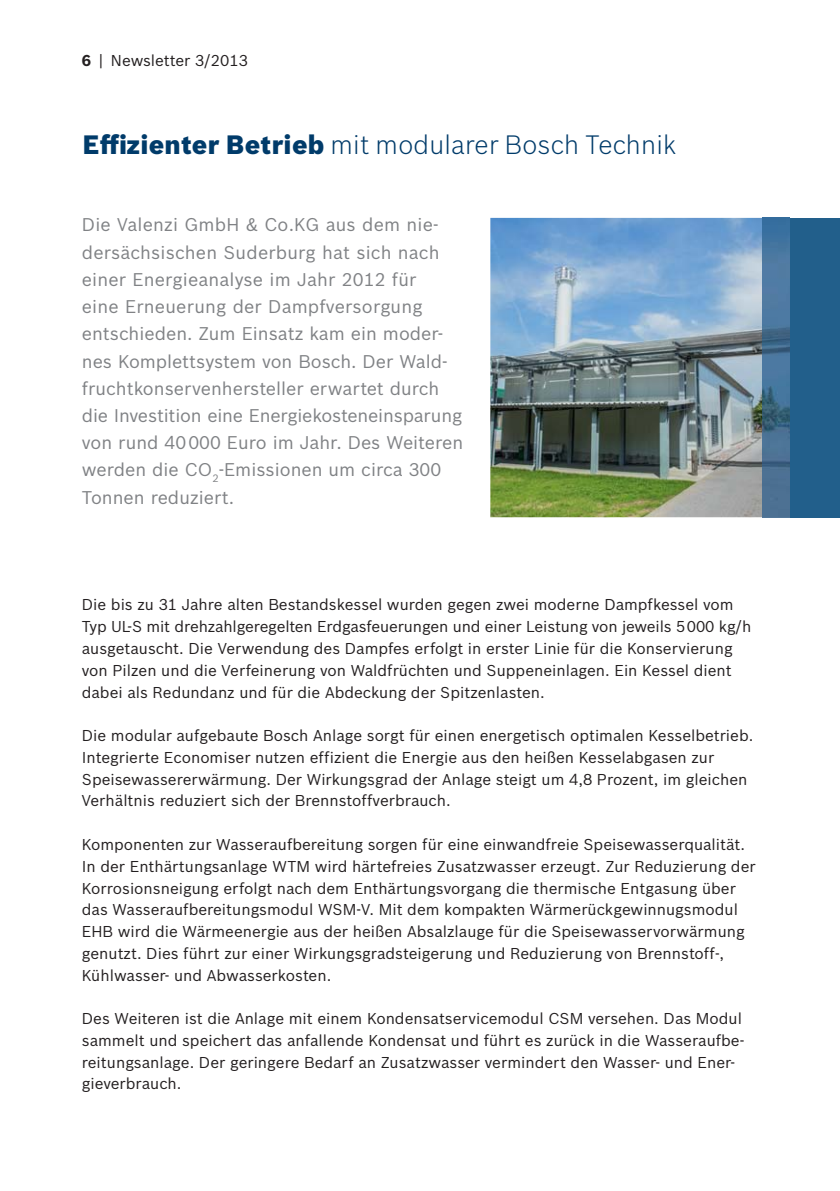
<style>
.page{position:relative;width:840px;height:1191px;background:#fff}
.page>*{position:absolute;margin:0;border:0;box-sizing:border-box;transform-origin:0 0}
.t1{font:300 26px "Bosch Sans";letter-spacing:.01em;color:#003b6a}
.t2{font:18px/27.2px "Bosch Sans";color:#808285}
.t3{font:15.4px/21.8px "Bosch Sans";color:#231f20}
.s1{font-weight:700}
.s2{font-weight:900}
</style>
<div class="page">
<img style="left:490px;top:218px;width:272px;height:299px">
<div style="left:789px;top:218px;width:50px;height:299px;background:#225f8b"></div>
<img style="left:762px;top:218px;width:27px;height:299px">
<p class="t3" style="left:82px;top:50px;width:168px"><span class="s1">6</span> | Newsletter 3/2013</p>
<h1 class="t1" style="left:82px;top:132px;width:595px"><span class="s2">Effizienter Betrieb</span> mit modularer Bosch Technik</h1>
<p class="t2" style="left:82px;top:212px;width:383px">Die Valenzi GmbH &amp; Co.KG aus dem nie&shy;dersächsischen Suderburg hat sich nach einer Energieanalyse im Jahr 2012 für<br>eine Erneuerung der Dampfversorgung entschieden. Zum Einsatz kam ein moder&shy;nes Komplettsystem von Bosch. Der Wald&shy;fruchtkonservenhersteller erwartet durch die Investition eine Energiekosteneinsparung von rund 40 000 Euro im Jahr. Des Weiteren werden die CO<sub>2</sub>-Emissionen um circa 300<br>Tonnen reduziert.</p>
<p class="t3" style="left:82px;top:595px;width:670px">Die bis zu 31 Jahre alten Bestandskessel wurden gegen zwei moderne Dampfkessel vom Typ UL-S mit drehzahlgeregelten Erdgasfeuerungen und einer Leistung von jeweils 5 000 kg/h ausgetauscht. Die Verwendung des Dampfes erfolgt in erster Linie für die Konservierung von Pilzen und die Verfeinerung von Waldfrüchten und Suppeneinlagen. Ein Kessel dient dabei als Redundanz und für die Abdeckung der Spitzenlasten.</p>
<p class="t3" style="left:82px;top:725px;width:673px">Die modular aufgebaute Bosch Anlage sorgt für einen energetisch optimalen Kesselbetrieb.<br>Integrierte Economiser nutzen effizient die Energie aus den heißen Kesselabgasen zur Speisewassererwärmung. Der Wirkungsgrad der Anlage steigt um 4,8 Prozent, im gleichen Verhältnis reduziert sich der Brennstoffverbrauch.</p>
<p class="t3" style="left:82px;top:834px;width:675px">Komponenten zur Wasseraufbereitung sorgen für eine einwandfreie Speisewasserqualität.<br>In der Enthärtungsanlage WTM wird härtefreies Zusatzwasser erzeugt. Zur Reduzierung der Korrosionsneigung erfolgt nach dem Enthärtungsvorgang die thermische Entgasung über das Wasseraufbereitungsmodul WSM-V. Mit dem kompakten Wärmerückgewinnugsmodul EHB wird die Wärmeenergie aus der heißen Absalzlauge für die Speisewasservorwärmung genutzt. Dies führt zur einer Wirkungsgradsteigerung und Reduzierung von Brennstoff-, Kühlwasser- und Abwasserkosten.</p>
<p class="t3" style="left:82px;top:1009px;width:663px">Des Weiteren ist die Anlage mit einem Kondensatservicemodul CSM versehen. Das Modul sammelt und speichert das anfallende Kondensat und führt es zurück in die Wasseraufbe&shy;reitungsanlage. Der geringere Bedarf an Zusatzwasser vermindert den Wasser- und Ener&shy;gieverbrauch.</p>
</div>
